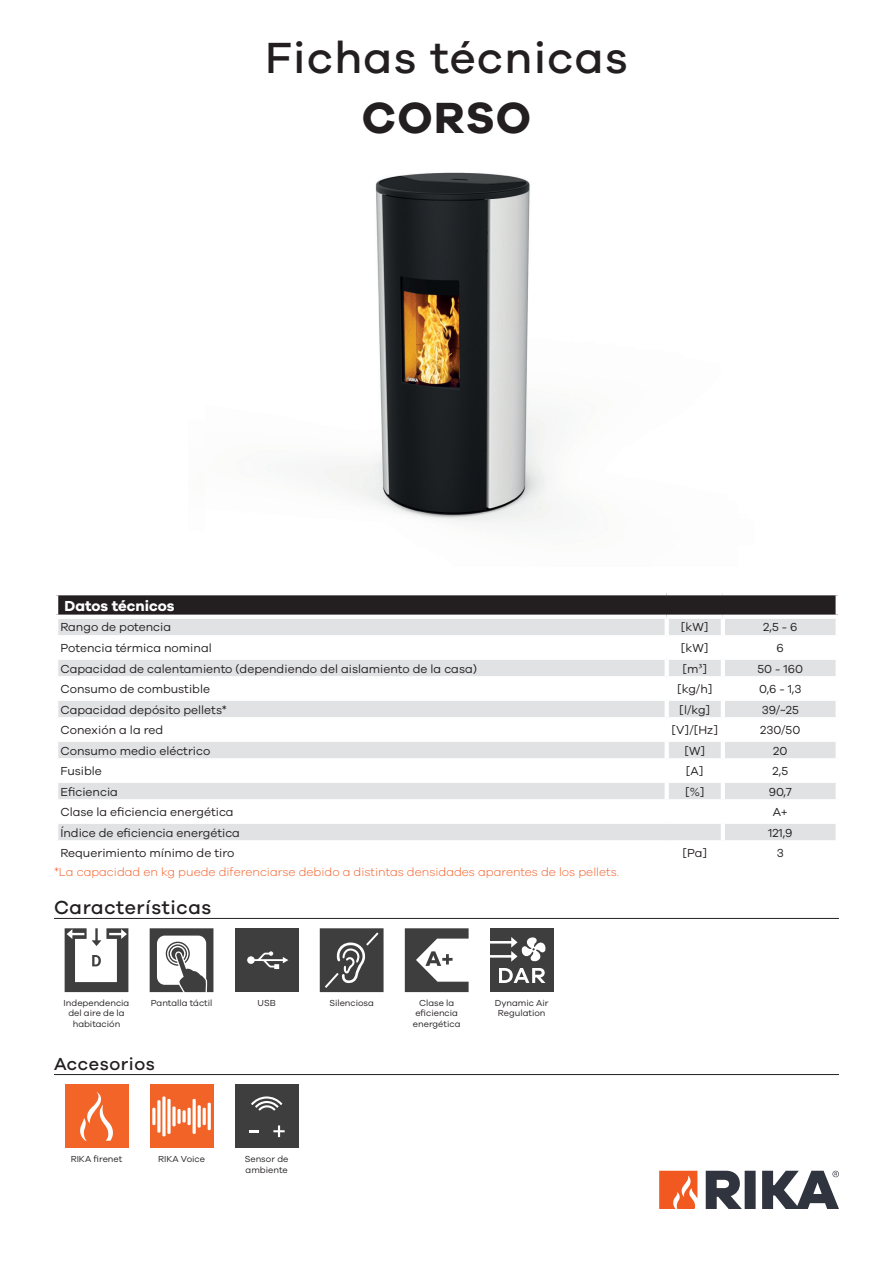
<style>
.page{position:relative;width:893px;height:1263px;background:#fff}
.page>*{position:absolute;margin:0;border:0;box-sizing:border-box;transform-origin:0 0}
.Datenblatt_Schriftzu{font:500 45px "Galano Grotesque";letter-spacing:.03em;color:#231f20}
.Ofen_Schriftzug{font:700 45px "Galano Grotesque";letter-spacing:.025em;color:#231f20}
.H2_-_SubHeader_Fixed{font:500 19.5px "Galano Grotesque";letter-spacing:.03em;color:#231f20}
.H2_-_SubHeader{font:500 18px "Galano Grotesque";letter-spacing:.03em;color:#231f20}
.Standard_Header_left{font:700 15px "Galano Grotesque";color:#fff}
.Standard_BodyText{font:12px "Galano Grotesque";color:#231f20}
.t1{font:300 12px "Galano Grotesque";color:#f15921}
.Standard_BodyText-2{font:9px/10.8px "Galano Grotesque";color:#231f20;text-align:center}
.s1{font-family:"Minion Pro"}
</style>
<div class="page">
<svg style="left:659px;top:1171px;width:38px;height:38px"></svg>
<svg style="left:706px;top:1171px;width:133px;height:38px"></svg>
<hr style="left:54px;top:918px;width:785px;height:1px;background:#231f20">
<svg style="left:65px;top:928px;width:63px;height:64px"></svg>
<svg style="left:150px;top:928px;width:63px;height:64px"></svg>
<div style="left:235px;top:928px;width:63px;height:64px;background:#3e3e3f"></div>
<svg style="left:247px;top:951px;width:41px;height:18px"></svg>
<svg style="left:320px;top:928px;width:64px;height:64px;background:#545455"></svg>
<svg style="left:405px;top:928px;width:64px;height:64px"></svg>
<div style="left:490px;top:928px;width:64px;height:64px;background:#3e3e3f"></div>
<svg style="left:490px;top:937px;width:55px;height:46px"></svg>
<hr style="left:54px;top:1074px;width:785px;height:1px;background:#231f20">
<div style="left:65px;top:1084px;width:63px;height:64px;background:#f26428"></div>
<svg style="left:80px;top:1092px;width:33px;height:49px"></svg>
<div style="left:150px;top:1084px;width:64px;height:64px;background:#f16327"></div>
<hr style="left:152px;top:1108px;width:3px;height:17px;background:#fff">
<svg style="left:157px;top:1100px;width:4px;height:33px"></svg>
<svg style="left:162px;top:1096px;width:4px;height:40px"></svg>
<svg style="left:167px;top:1099px;width:4px;height:35px"></svg>
<svg style="left:172px;top:1106px;width:4px;height:20px"></svg>
<svg style="left:177px;top:1109px;width:4px;height:15px"></svg>
<svg style="left:182px;top:1110px;width:4px;height:12px"></svg>
<hr style="left:188px;top:1108px;width:3px;height:17px;background:#fff">
<hr style="left:193px;top:1099px;width:3px;height:35px;background:#fff">
<hr style="left:198px;top:1105px;width:3px;height:23px;background:#fff">
<hr style="left:203px;top:1108px;width:3px;height:17px;background:#fff">
<hr style="left:208px;top:1103px;width:3px;height:27px;background:#fff">
<div style="left:235px;top:1084px;width:63px;height:64px;background:#3e3e3f"></div>
<svg style="left:250px;top:1130px;width:9px;height:2px"></svg>
<svg style="left:273px;top:1125px;width:12px;height:12px"></svg>
<svg style="left:251px;top:1096px;width:32px;height:15px"></svg>
<div style="left:56px;top:593px;width:782px;height:24px;background:#231f20"></div>
<div style="left:58px;top:619px;width:778px;height:16px;background:#e1e2e4"></div>
<svg style="left:58px;top:660px;width:778px;height:180px;fill:#e1e2e4"></svg>
<hr style="left:54px;top:591px;width:613px;height:4px;background:#fff">
<hr style="left:54px;top:595px;width:4px;height:20px;background:#fff">
<hr style="left:667px;top:591px;width:56px;height:4px;background:#fff">
<hr style="left:723px;top:591px;width:117px;height:4px;background:#fff">
<hr style="left:836px;top:595px;width:4px;height:20px;background:#fff">
<hr style="left:54px;top:615px;width:613px;height:4px;background:#fff">
<hr style="left:667px;top:615px;width:56px;height:4px;background:#fff">
<hr style="left:665px;top:619px;width:4px;height:16px;background:#fff">
<hr style="left:723px;top:615px;width:117px;height:4px;background:#fff">
<hr style="left:721px;top:619px;width:4px;height:16px;background:#fff">
<hr style="left:665px;top:660px;width:4px;height:16px;background:#fff">
<hr style="left:721px;top:660px;width:4px;height:16px;background:#fff">
<hr style="left:54px;top:676px;width:613px;height:4px;background:#fff">
<hr style="left:667px;top:676px;width:56px;height:4px;background:#fff">
<hr style="left:665px;top:680px;width:4px;height:17px;background:#fff">
<hr style="left:723px;top:676px;width:117px;height:4px;background:#fff">
<hr style="left:721px;top:680px;width:4px;height:17px;background:#fff">
<hr style="left:54px;top:697px;width:613px;height:4px;background:#fff">
<hr style="left:667px;top:697px;width:56px;height:4px;background:#fff">
<hr style="left:665px;top:701px;width:4px;height:16px;background:#fff">
<hr style="left:723px;top:697px;width:117px;height:4px;background:#fff">
<hr style="left:721px;top:701px;width:4px;height:16px;background:#fff">
<hr style="left:54px;top:717px;width:613px;height:4px;background:#fff">
<hr style="left:667px;top:717px;width:56px;height:4px;background:#fff">
<hr style="left:665px;top:721px;width:4px;height:17px;background:#fff">
<hr style="left:723px;top:717px;width:117px;height:4px;background:#fff">
<hr style="left:721px;top:721px;width:4px;height:17px;background:#fff">
<hr style="left:54px;top:738px;width:613px;height:4px;background:#fff">
<hr style="left:667px;top:738px;width:56px;height:4px;background:#fff">
<hr style="left:665px;top:742px;width:4px;height:16px;background:#fff">
<hr style="left:723px;top:738px;width:117px;height:4px;background:#fff">
<hr style="left:721px;top:742px;width:4px;height:16px;background:#fff">
<hr style="left:54px;top:758px;width:613px;height:4px;background:#fff">
<hr style="left:667px;top:758px;width:56px;height:4px;background:#fff">
<hr style="left:665px;top:762px;width:4px;height:17px;background:#fff">
<hr style="left:723px;top:758px;width:117px;height:4px;background:#fff">
<hr style="left:721px;top:762px;width:4px;height:17px;background:#fff">
<hr style="left:54px;top:779px;width:613px;height:4px;background:#fff">
<hr style="left:667px;top:779px;width:56px;height:4px;background:#fff">
<hr style="left:665px;top:783px;width:4px;height:16px;background:#fff">
<hr style="left:723px;top:779px;width:117px;height:4px;background:#fff">
<hr style="left:721px;top:783px;width:4px;height:16px;background:#fff">
<hr style="left:54px;top:799px;width:613px;height:4px;background:#fff">
<hr style="left:667px;top:799px;width:56px;height:4px;background:#fff">
<hr style="left:723px;top:799px;width:117px;height:4px;background:#fff">
<hr style="left:721px;top:803px;width:4px;height:17px;background:#fff">
<hr style="left:54px;top:820px;width:613px;height:4px;background:#fff">
<hr style="left:667px;top:820px;width:56px;height:4px;background:#fff">
<hr style="left:723px;top:820px;width:117px;height:4px;background:#fff">
<hr style="left:721px;top:824px;width:4px;height:16px;background:#fff">
<img style="left:325px;top:172px;width:226px;height:351px">
<p class="Datenblatt_Schriftzu" style="left:265px;top:30px;width:364px">Fichas técnicas</p>
<p class="Ofen_Schriftzug" style="left:362px;top:90px;width:171px">CORSO</p>
<p class="Standard_Header_left" style="left:65px;top:597px;width:111px">Datos técnicos</p>
<p class="Standard_BodyText" style="left:60px;top:620px;width:112px">Rango de potencia</p>
<p class="Standard_BodyText" style="left:681px;top:620px;width:29px">[kW]</p>
<p class="Standard_BodyText" style="left:763px;top:620px;width:36px">2,5 - 6</p>
<p class="Standard_BodyText" style="left:60px;top:641px;width:153px">Potencia térmica nominal</p>
<p class="Standard_BodyText" style="left:681px;top:641px;width:29px">[kW]</p>
<p class="Standard_BodyText" style="left:777px;top:641px;width:9px">6</p>
<p class="Standard_BodyText" style="left:60px;top:661px;width:418px">Capacidad de calentamiento (dependiendo del aislamiento de la casa)</p>
<p class="Standard_BodyText" style="left:682px;top:661px;width:26px">[m<span class="s1">³</span>]</p>
<p class="Standard_BodyText" style="left:757px;top:661px;width:47px">50 - 160</p>
<p class="Standard_BodyText" style="left:60px;top:682px;width:151px">Consumo de combustible</p>
<p class="Standard_BodyText" style="left:677px;top:682px;width:37px">[kg/h]</p>
<p class="Standard_BodyText" style="left:759px;top:682px;width:44px">0,6 - 1,3</p>
<p class="Standard_BodyText" style="left:60px;top:702px;width:168px">Capacidad depósito pellets*</p>
<p class="Standard_BodyText" style="left:679px;top:702px;width:33px">[l/kg]</p>
<p class="Standard_BodyText" style="left:762px;top:702px;width:39px">39/~25</p>
<p class="Standard_BodyText" style="left:60px;top:723px;width:104px">Conexión a la red</p>
<p class="Standard_BodyText" style="left:672px;top:723px;width:48px">[V]/[Hz]</p>
<p class="Standard_BodyText" style="left:760px;top:723px;width:42px">230/50</p>
<p class="Standard_BodyText" style="left:60px;top:743px;width:151px">Consumo medio eléctrico</p>
<p class="Standard_BodyText" style="left:684px;top:743px;width:22px">[W]</p>
<p class="Standard_BodyText" style="left:773px;top:743px;width:16px">20</p>
<p class="Standard_BodyText" style="left:60px;top:764px;width:43px">Fusible</p>
<p class="Standard_BodyText" style="left:686px;top:764px;width:19px">[A]</p>
<p class="Standard_BodyText" style="left:772px;top:764px;width:17px">2,5</p>
<p class="Standard_BodyText" style="left:60px;top:784px;width:59px">Eficiencia</p>
<p class="Standard_BodyText" style="left:685px;top:784px;width:21px">[%]</p>
<p class="Standard_BodyText" style="left:769px;top:784px;width:24px">90,7</p>
<p class="Standard_BodyText" style="left:60px;top:805px;width:175px">Clase la eficiencia energética</p>
<p class="Standard_BodyText" style="left:773px;top:805px;width:17px">A+</p>
<p class="Standard_BodyText" style="left:60px;top:825px;width:181px">Índice de eficiencia energética</p>
<p class="Standard_BodyText" style="left:768px;top:825px;width:26px">121,9</p>
<p class="Standard_BodyText" style="left:60px;top:846px;width:176px">Requerimiento mínimo de tiro</p>
<p class="Standard_BodyText" style="left:682px;top:846px;width:26px">[Pa]</p>
<p class="Standard_BodyText" style="left:777px;top:846px;width:9px">3</p>
<p class="t1" style="left:54px;top:865px;width:566px">*La capacidad en kg puede diferenciarse debido a distintas densidades aparentes de los pellets.</p>
<p class="H2_-_SubHeader_Fixed" style="left:54px;top:895px;width:159px">Características</p>
<p class="Standard_BodyText-2" style="left:64px;top:997px;width:67px">Independencia del aire de la habitación</p>
<p class="Standard_BodyText-2" style="left:151px;top:997px;width:63px">Pantalla táctil</p>
<p class="Standard_BodyText-2" style="left:258px;top:997px;width:20px">USB</p>
<p class="Standard_BodyText-2" style="left:329px;top:997px;width:46px">Silenciosa</p>
<p class="Standard_BodyText-2" style="left:413px;top:997px;width:49px">Clase la eficiencia energética</p>
<p class="Standard_BodyText-2" style="left:495px;top:997px;width:55px">Dynamic Air<br>Regulation</p>
<p class="H2_-_SubHeader" style="left:54px;top:1053px;width:102px">Accesorios</p>
<p class="Standard_BodyText-2" style="left:71px;top:1153px;width:53px">RIKA firenet</p>
<p class="Standard_BodyText-2" style="left:158px;top:1153px;width:48px">RIKA Voice</p>
<p class="Standard_BodyText-2" style="left:245px;top:1153px;width:45px;text-align:left">Sensor de ambiente</p>
</div>
